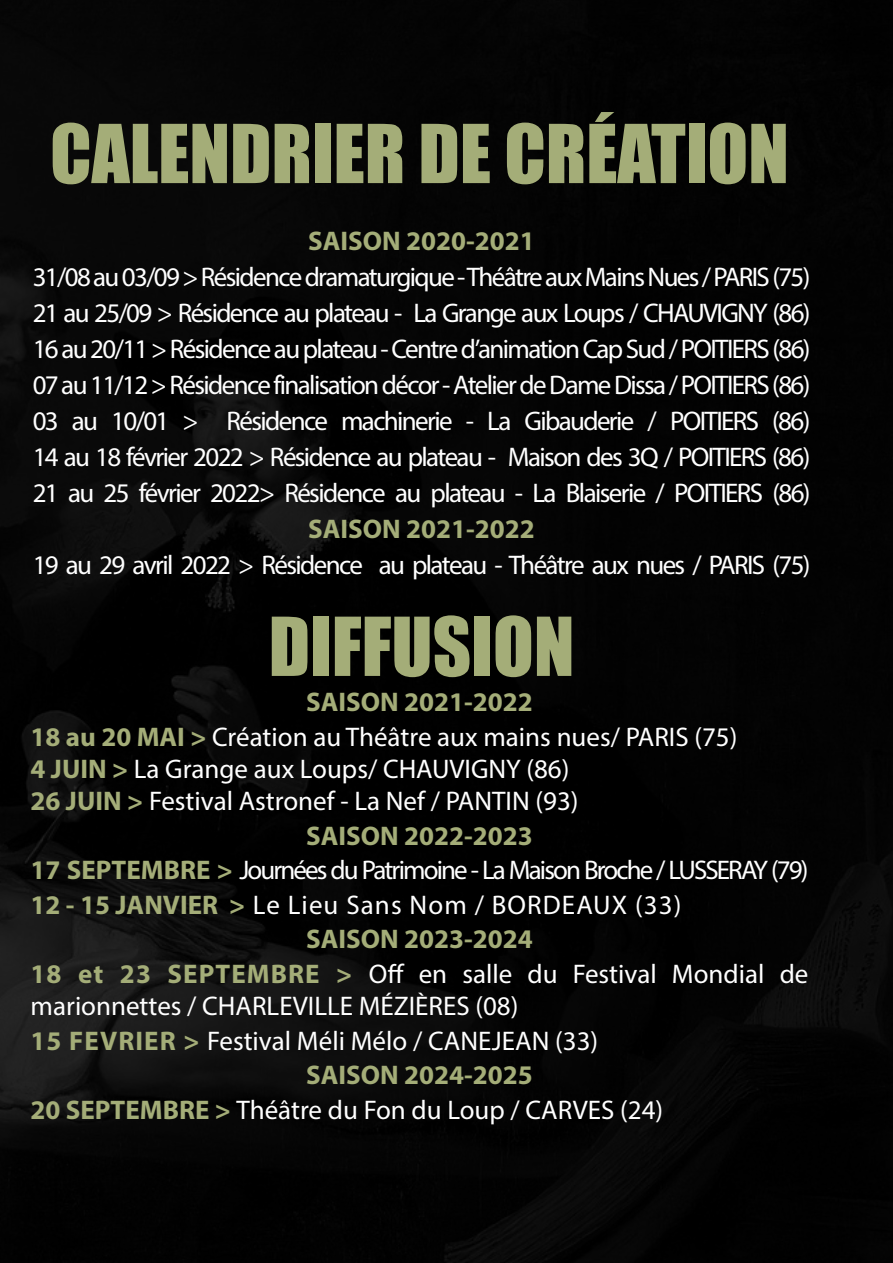
<style>
.page{position:relative;width:893px;height:1263px;background:#fff}
.page>*{position:absolute;margin:0;border:0;box-sizing:border-box;transform-origin:0 0}
.t1{font:75px "Impact";color:#a4ad78}
.t2{font:27px/36px "Myriad Pro";color:#fff;text-align:justify}
.t3{font:700 27px "Myriad Pro";color:#a4ad78}
.t4{font:27px "Myriad Pro";letter-spacing:-.07em;color:#fff}
.t5{font:27px "Myriad Pro";letter-spacing:-.06em;color:#fff}
.t6{font:27px "Myriad Pro";letter-spacing:.04em;color:#fff}
.s1{font-weight:700;color:#a4ad78}
</style>
<div class="page">
<img style="left:0;top:1px;width:893px;height:1262px">
<h1 class="t1" style="left:50px;top:95px;width:740px">CALENDRIER DE CRÉATION</h1>
<p class="t3" style="left:308px;top:223px;width:228px">SAISON 2020-2021</p>
<p class="t2" style="left:33px;top:258px;width:779px">31/08 au 03/09 &gt; Résidence dramaturgique - Théâtre aux Mains Nues / PARIS (75)<br>21 au 25/09 &gt; Résidence au plateau - La Grange aux Loups / CHAUVIGNY (86)<br>16 au 20/11 &gt; Résidence au plateau - Centre d’animation Cap Sud / POITIERS (86)<br>07 au 11/12 &gt; Résidence finalisation décor - Atelier de Dame Dissa / POITIERS (86)<br>03 au 10/01 &gt; Résidence machinerie - La Gibauderie / POITIERS (86)<br>14 au 18 février 2022 &gt; Résidence au plateau - Maison des 3Q / POITIERS (86)<br>21 au 25 février 2022&gt; Résidence au plateau - La Blaiserie / POITIERS (86)</p>
<p class="t3" style="left:308px;top:511px;width:228px">SAISON 2021-2022</p>
<p class="t5" style="left:33px;top:548px;width:779px">19 au 29 avril 2022 &gt; Résidence au plateau - Théâtre aux nues / PARIS (75)</p>
<h1 class="t1" style="left:269px;top:588px;width:307px">DIFFUSION</h1>
<p class="t3" style="left:306px;top:684px;width:228px">SAISON 2021-2022</p>
<p class="t2" style="left:31px;top:718px;width:708px"><span class="s1">18 au 20 MAI &gt;</span> Création au Théâtre aux mains nues/ PARIS (75)</p>
<p class="t2" style="left:31px;top:750px;width:540px"><span class="s1">4 JUIN &gt;</span> La Grange aux Loups/ CHAUVIGNY (86)</p>
<p class="t2" style="left:31px;top:783px;width:549px"><span class="s1">26 JUIN &gt;</span> Festival Astronef - La Nef / PANTIN (93)</p>
<p class="t3" style="left:306px;top:818px;width:228px">SAISON 2022-2023</p>
<p class="t4" style="left:31px;top:854px;width:779px"><span class="s1">17 SEPTEMBRE &gt;</span> Journées du Patrimoine - La Maison Broche / LUSSERAY (79)</p>
<p class="t6" style="left:31px;top:888px;width:652px"><span class="s1">12 - 15 JANVIER &gt;</span> Le Lieu Sans Nom / BORDEAUX (33)</p>
<p class="t3" style="left:306px;top:922px;width:228px">SAISON 2023-2024</p>
<p class="t2" style="left:31px;top:955px;width:779px"><span class="s1">18 et 23 SEPTEMBRE &gt;</span> Off en salle du Festival Mondial de</p>
<p class="t2" style="left:31px;top:988px;width:489px">marionnettes / CHARLEVILLE MÉZIÈRES (08)</p>
<p class="t2" style="left:31px;top:1022px;width:569px"><span class="s1">15 FEVRIER &gt;</span> Festival Méli Mélo / CANEJEAN (33)</p>
<p class="t3" style="left:306px;top:1058px;width:228px">SAISON 2024-2025</p>
<p class="t2" style="left:31px;top:1091px;width:634px"><span class="s1">20 SEPTEMBRE &gt;</span> Théâtre du Fon du Loup / CARVES (24)</p>
</div>
